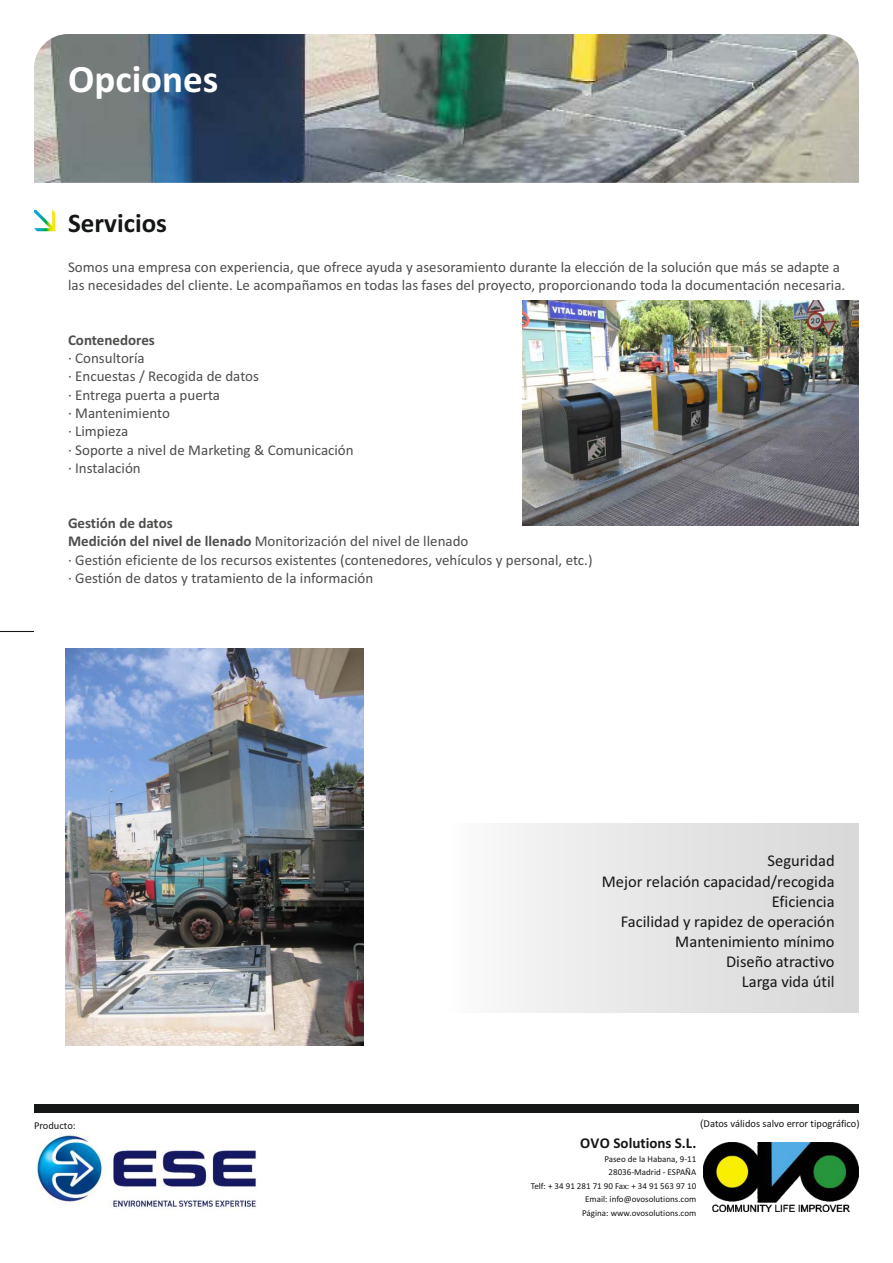
<style>
.page{position:relative;width:893px;height:1263px;background:#fff}
.page>*{position:absolute;margin:0;border:0;box-sizing:border-box;transform-origin:0 0}
.t1{font:700 39px "Calibri";color:#fff}
.t2{font:700 27px "Calibri";color:#151616}
.t3{font:16.5px/20.1px "Calibri";color:#151616;text-align:right}
.t4{font:15px/18.3px "Calibri";color:#4e4e4d}
.t5{font:700 15px "Calibri";color:#151616}
.t6{font:700 15px "Calibri";color:#4e4e4d}
.t7{font:10.5px "Calibri";color:#151616}
.t8{font:9px/13.5px "Calibri";color:#151616;text-align:right}
.s1{font-weight:700}
.s2{font-family:"Arial Unicode MS"}
</style>
<div class="page">
<div style="left:446px;top:823px;width:413px;height:189px;background:linear-gradient(to right,#fafafa,#d6d6d7)"></div>
<img style="left:34px;top:34px;width:825px;height:149px">
<svg style="left:34px;top:210px;width:21px;height:21px"></svg>
<div style="left:34px;top:1104px;width:825px;height:8px;background:#151616"></div>
<hr style="left:0;top:631px;width:34px;height:1px;background:#151616">
<img style="left:36px;top:1134px;width:221px;height:75px">
<img style="left:522px;top:300px;width:337px;height:226px">
<img style="left:704px;top:1143px;width:155px;height:69px">
<img style="left:66px;top:649px;width:298px;height:397px">
<h1 class="t1" style="left:68px;top:63px;width:152px">Opciones</h1>
<h2 class="t2" style="left:68px;top:212px;width:100px">Servicios</h2>
<p class="t4" style="left:68px;top:259px;width:779px">Somos una empresa con experiencia, que ofrece ayuda y asesoramiento durante la elección de la solución que más se adapte a las necesidades del cliente. Le acompañamos en todas las fases del proyecto, proporcionando toda la documentación necesaria.</p>
<p class="t6" style="left:68px;top:334px;width:88px">Contenedores</p>
<p class="t4" style="left:68px;top:350px;width:287px">· Consultoría<br>· Encuestas / Recogida de datos<br>· Entrega puerta a puerta<br>· Mantenimiento<br>· Limpieza<br>· Soporte a nivel de Marketing &amp; Comunicación · Instalación</p>
<p class="t4" style="left:68px;top:515px;width:526px"><span class="s1">Gestión de datos<br>Medición del nivel de llenado</span> Monitorización del nivel de llenado<br>· Gestión eficiente de los recursos existentes (contenedores, vehículos y personal, etc.) · Gestión de datos y tratamiento de la información</p>
<p class="t3" style="left:602px;top:852px;width:234px">Seguridad<br>Mejor relación capacidad/recogida<br>Eficiencia<br>Facilidad y rapidez de operación<br>Mantenimiento mínimo<br>Diseño atractivo<br>Larga vida útil</p>
<p class="t7" style="left:34px;top:1121px;width:43px">Producto:</p>
<p class="t7" style="left:700px;top:1119px;width:161px"><span class="s2">(</span>Datos válidos salvo error tipográfico)</p>
<p class="t5" style="left:580px;top:1137px;width:118px">OVO Solutions S.L.</p>
<p class="t8" style="left:531px;top:1153px;width:167px">Paseo de la Habana, 9-11<br>28036-Madrid - ESPAÑA<br>Telf: + 34 91 281 71 90 Fax: + 34 91 563 97 10<br>Email: info@ovosolutions.com<br>Página: www.ovosolutions.com</p>
</div>
